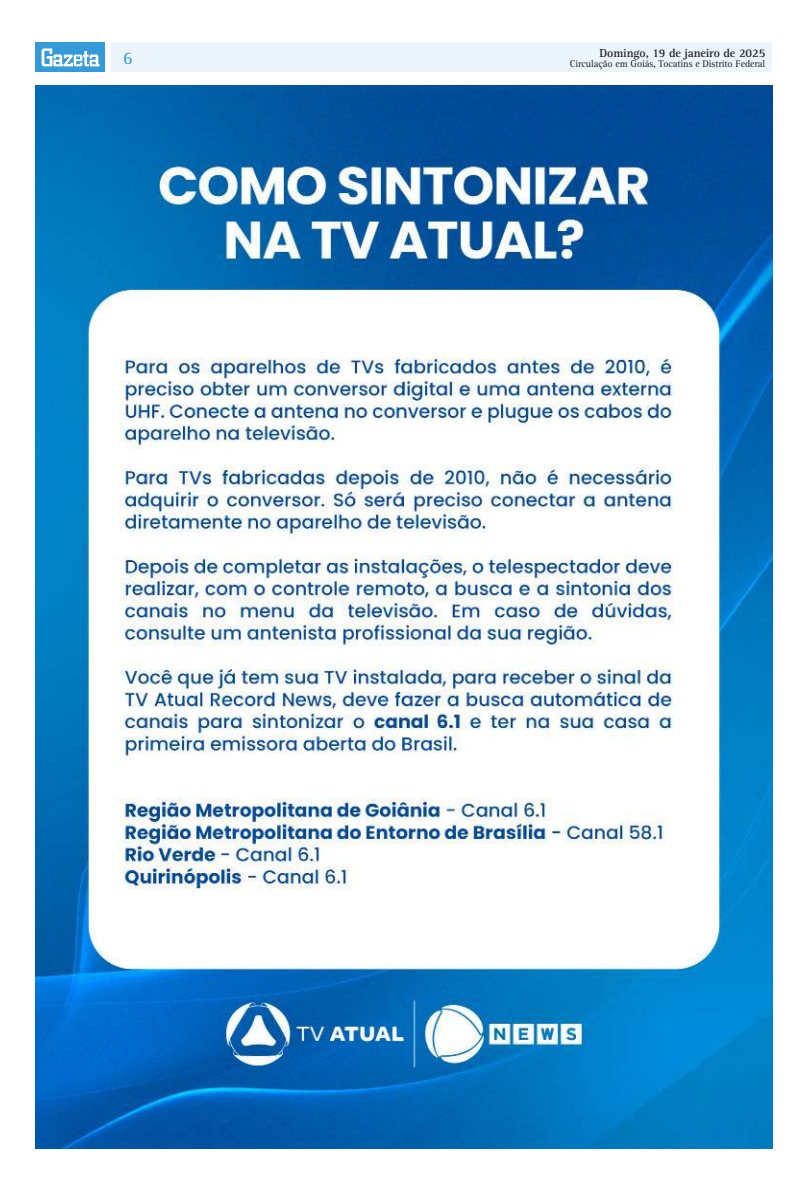
<style>
.page{position:relative;width:808px;height:1191px;background:#fff}
.page>*{position:absolute;margin:0;border:0;box-sizing:border-box;transform-origin:0 0}
.t1{font:18px "Rotis Serif Std";color:#349ada}
.t2{font:700 12px "Rotis Serif Std";letter-spacing:-.01em;color:#231f20}
.t3{font:10px "Rotis Serif Std";letter-spacing:-.01em;color:#231f20}
</style>
<div class="page">
<div style="left:111px;top:43px;width:660px;height:29px;background:#ebf5fb"></div>
<div style="left:35px;top:43px;width:70px;height:29px;background:#349ada"></div>
<svg style="left:42px;top:48px;width:58px;height:18px"></svg>
<img style="left:35px;top:85px;width:737px;height:1063px">
<h1 class="t1" style="left:123px;top:47px;width:11px">6</h1>
<p class="t2" style="left:599px;top:46px;width:167px">Domingo, 19 de janeiro de 2025</p>
<p class="t3" style="left:570px;top:58px;width:197px">Circulação em Goiás, Tocatins e Distrito Federal</p>
</div>
